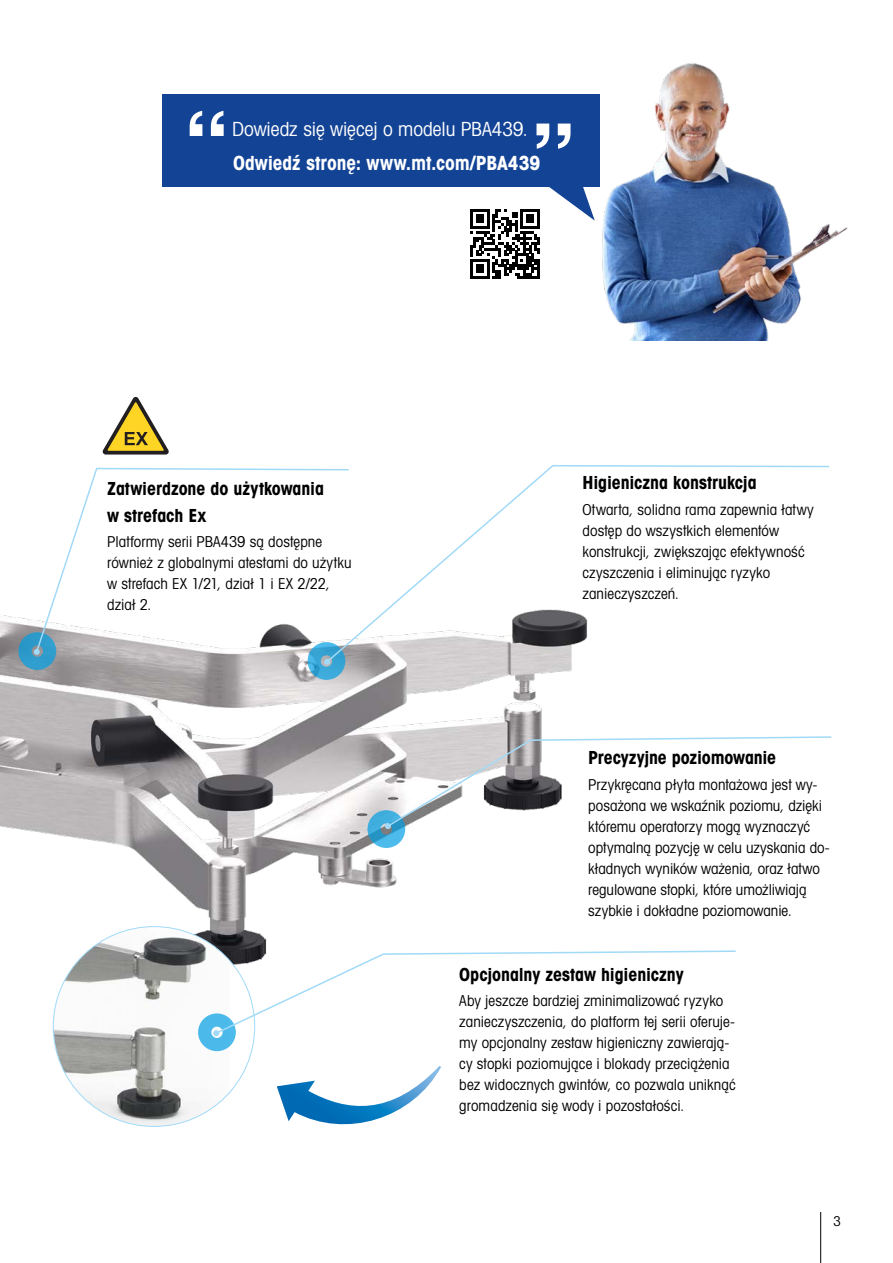
<style>
.page{position:relative;width:893px;height:1263px;background:#fff}
.page>*{position:absolute;margin:0;border:0;box-sizing:border-box;transform-origin:0 0}
.t1{font:19.5px "Avant Gardefor MT Bd";letter-spacing:-.005em;color:#fff}
.t2{font:19.5px "Avant Gardefor MT Bk";letter-spacing:-.005em;color:#fff}
.t3{font:18px/27px "Avant Gardefor MT Bd";letter-spacing:-.005em;color:#000}
.t4{font:15px/21px "Avant Gardefor MT Bk";color:#000}
.t5{font:13.5px "Avant Gardefor MT Bk";color:#000}
</style>
<div class="page">
<hr style="left:820px;top:1212px;width:1px;height:51px;background:#000">
<img style="left:0;top:340px;width:664px;height:787px">
<svg style="left:325px;top:464px;width:505px;height:200px"></svg>
<svg style="left:308px;top:654px;width:37px;height:26px"></svg>
<svg style="left:367px;top:735px;width:465px;height:113px"></svg>
<svg style="left:277px;top:1066px;width:164px;height:61px"></svg>
<img style="left:53px;top:926px;width:177px;height:200px">
<img style="left:595px;top:63px;width:253px;height:277px">
<div style="left:162px;top:94px;width:437px;height:92px;background:#134395"></div>
<svg style="left:190px;top:111px;width:34px;height:25px"></svg>
<svg style="left:536px;top:124px;width:34px;height:25px"></svg>
<svg style="left:35px;top:467px;width:315px;height:187px"></svg>
<svg style="left:18px;top:632px;width:38px;height:38px"></svg>
<svg style="left:103px;top:397px;width:66px;height:57px"></svg>
<svg style="left:198px;top:950px;width:538px;height:101px"></svg>
<svg style="left:470px;top:186px;width:125px;height:92px"></svg>
<h1 class="t2" style="left:232px;top:117px;width:297px">Dowiedz się więcej o modelu PBA439.</h1>
<h1 class="t1" style="left:233px;top:150px;width:309px">Odwiedź stronę: www.mt.com/PBA439</h1>
<p class="t3" style="left:107px;top:475px;width:218px">Zatwierdzone do użytkowania w strefach Ex</p>
<p class="t4" style="left:107px;top:531px;width:246px">Platformy serii PBA439 są dostępne również z globalnymi atestami do użytku w strefach EX 1/21, dział 1 i EX 2/22, dział 2.</p>
<p class="t3" style="left:583px;top:469px;width:176px">Higieniczna konstrukcja</p>
<p class="t4" style="left:583px;top:498px;width:233px">Otwarta, solidna rama zapewnia łatwy dostęp do wszystkich elementów konstrukcji, zwiększając efektywność czyszczenia i eliminując ryzyko zanieczyszczeń.</p>
<p class="t3" style="left:588px;top:744px;width:189px">Precyzyjne poziomowanie</p>
<p class="t4" style="left:588px;top:773px;width:243px">Przykręcana płyta montażowa jest wy&shy;posażona we wskaźnik poziomu, dzięki któremu operatorzy mogą wyznaczyć optymalną pozycję w celu uzyskania do&shy;kładnych wyników ważenia, oraz łatwo regulowane stopki, które umożliwiają szybkie i dokładne poziomowanie.</p>
<p class="t3" style="left:459px;top:960px;width:226px">Opcjonalny zestaw higieniczny</p>
<p class="t4" style="left:459px;top:990px;width:278px">Aby jeszcze bardziej zminimalizować ryzyko zanieczyszczenia, do platform tej serii oferuje&shy;my opcjonalny zestaw higieniczny zawierają&shy;cy stopki poziomujące i blokady przeciążenia bez widocznych gwintów, co pozwala uniknąć gromadzenia się wody i pozostałości.</p>
<p class="t5" style="left:833px;top:1213px;width:9px">3</p>
</div>
